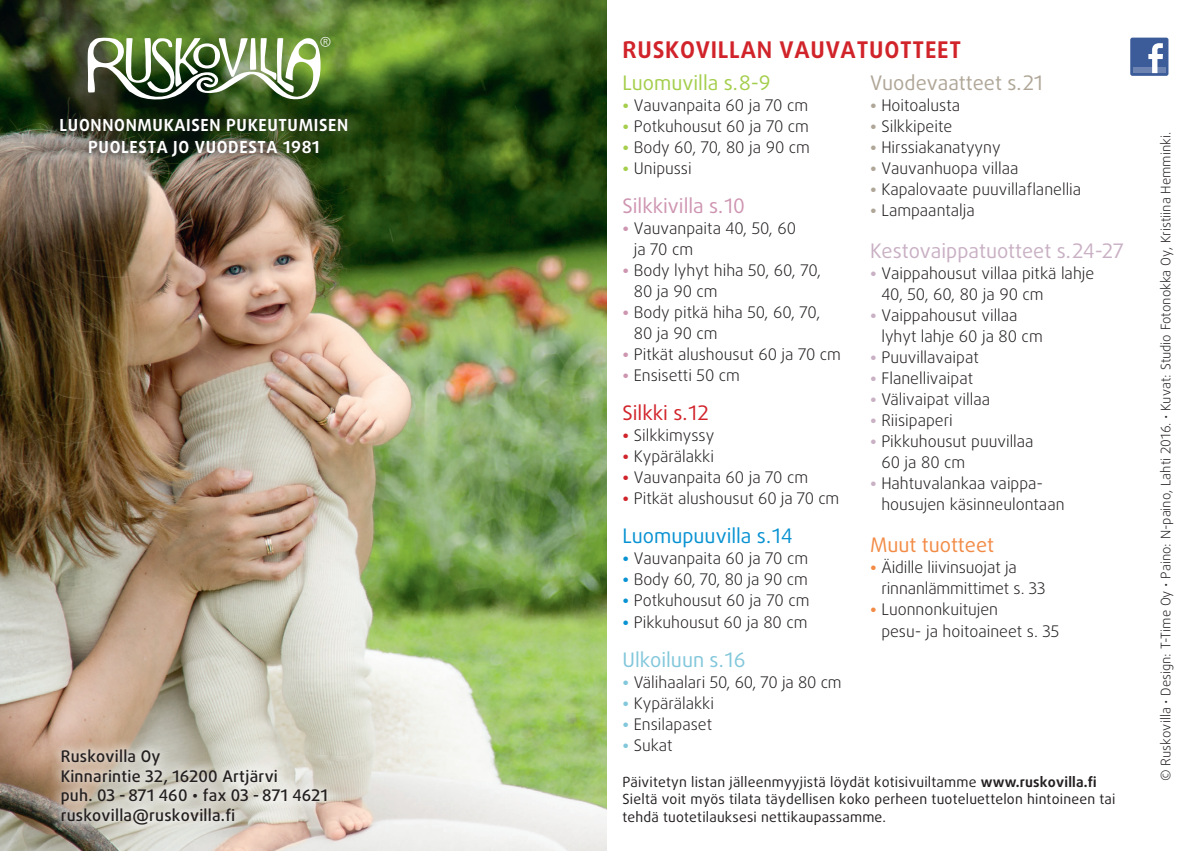
<style>
.page{position:relative;width:1191px;height:851px;background:#fff}
.page>*{position:absolute;margin:0;border:0;box-sizing:border-box;transform-origin:0 0}
.t1{font:700 23px "Daxline LF";letter-spacing:.035em;color:#d1232a}
.t2{font:20px "Daxline LF";color:#c9b0c4}
.t3{font:20px "Daxline LF";color:#0892d2}
.t4{font:20px "Daxline LF";color:#afa697}
.t5{font:20px "Daxline LF";color:#a4ce4c}
.t6{font:20px "Daxline LF";color:#ce95b1}
.t7{font:20px "Daxline LF";color:#82c7db}
.t8{font:20px "Daxline LF";color:#f28b46}
.t9{font:20px "Daxline LF";color:#d1232a}
.t10{font:300 17.8px "Daxline LF";color:#fff}
.t11{font:700 16.6px "Daxline LF";letter-spacing:.04em;color:#fff}
.t12{font:300 16px "Daxline LF";color:#231f20}
.t13{font:500 16px "Daxline LF";letter-spacing:.015em;color:#231f20}
.t14{font:14px "Daxline LF";letter-spacing:.015em;color:#231f20}
.t15{font:300 13.2px "Daxline LF";color:#231f20}
.s1{font-weight:700;color:#a4ce4c}
.s2{font-weight:700;color:#ce95b1}
.s3{font-weight:700;color:#d1232a}
.s4{font-weight:700;color:#0892d2}
.s5{font-weight:700;color:#82c7db}
.s6{font-weight:700;color:#afa697}
.s7{font-weight:700;color:#c9b0c4}
.s8{font-weight:700;color:#f28b46}
.s9{font-weight:700}
</style>
<div class="page">
<img style="left:0;top:0;width:607px;height:850px">
<svg style="left:50px;top:737px;width:289px;height:98px;background:#d1cabe"></svg>
<svg style="left:51px;top:109px;width:306px;height:56px;background:#3d482e"></svg>
<div style="left:1130px;top:38px;width:38px;height:38px;background:#3b5b99;border-radius:2px"></div>
<div style="left:1133px;top:68px;width:32px;height:5px;background:#6d84b3"></div>
<svg style="left:1148px;top:43px;width:15px;height:30px"></svg>
<img style="left:87px;top:36px;width:234px;height:64px">
<p class="t10" style="left:319px;top:33px;width:14px">®</p>
<p class="t11" style="left:60px;top:114px;width:290px">LUONNONMUKAISEN PUKEUTUMISEN</p>
<p class="t11" style="left:88px;top:136px;width:233px">PUOLESTA JO VUODESTA 1981</p>
<p class="t13" style="left:61px;top:746px;width:101px">Ruskovilla Oy</p>
<p class="t13" style="left:61px;top:765px;width:219px">Kinnarintie 32, 16200 Artjärvi</p>
<p class="t13" style="left:61px;top:785px;width:269px">puh. 03 - 871 460 • fax 03 - 871 4621</p>
<p class="t13" style="left:61px;top:805px;width:176px">ruskovilla@ruskovilla.fi</p>
<p class="t1" style="left:622px;top:35px;width:340px">RUSKOVILLAN VAUVATUOTTEET</p>
<p class="t5" style="left:622px;top:71px;width:150px">Luomuvilla s.8-9</p>
<p class="t12" style="left:622px;top:95px;width:187px"><span class="s1">•</span> Vauvanpaita 60 ja 70 cm</p>
<p class="t12" style="left:622px;top:116px;width:188px"><span class="s1">•</span> Potkuhousut 60 ja 70 cm</p>
<p class="t12" style="left:622px;top:137px;width:189px"><span class="s1">•</span> Body 60, 70, 80 ja 90 cm</p>
<p class="t12" style="left:622px;top:158px;width:71px"><span class="s1">•</span> Unipussi</p>
<p class="t6" style="left:622px;top:194px;width:124px">Silkkivilla s.10</p>
<p class="t12" style="left:622px;top:218px;width:175px"><span class="s2">•</span> Vauvanpaita 40, 50, 60</p>
<p class="t12" style="left:634px;top:239px;width:61px">ja 70 cm</p>
<p class="t12" style="left:622px;top:260px;width:200px"><span class="s2">•</span> Body lyhyt hiha 50, 60, 70,</p>
<p class="t12" style="left:634px;top:281px;width:85px">80 ja 90 cm</p>
<p class="t12" style="left:622px;top:302px;width:199px"><span class="s2">•</span> Body pitkä hiha 50, 60, 70,</p>
<p class="t12" style="left:634px;top:323px;width:85px">80 ja 90 cm</p>
<p class="t12" style="left:622px;top:344px;width:220px"><span class="s2">•</span> Pitkät alushousut 60 ja 70 cm</p>
<p class="t12" style="left:622px;top:365px;width:119px"><span class="s2">•</span> Ensisetti 50 cm</p>
<p class="t9" style="left:622px;top:401px;width:88px">Silkki s.12</p>
<p class="t12" style="left:622px;top:425px;width:93px"><span class="s3">•</span> Silkkimyssy</p>
<p class="t12" style="left:622px;top:446px;width:93px"><span class="s3">•</span> Kypärälakki</p>
<p class="t12" style="left:622px;top:467px;width:187px"><span class="s3">•</span> Vauvanpaita 60 ja 70 cm</p>
<p class="t12" style="left:622px;top:488px;width:218px"><span class="s3">•</span> Pitkät alushousut 60 ja 70 cm</p>
<p class="t3" style="left:622px;top:524px;width:171px">Luomupuuvilla s.14</p>
<p class="t12" style="left:622px;top:548px;width:187px"><span class="s4">•</span> Vauvanpaita 60 ja 70 cm</p>
<p class="t12" style="left:622px;top:569px;width:187px"><span class="s4">•</span> Body 60, 70, 80 ja 90 cm</p>
<p class="t12" style="left:622px;top:590px;width:189px"><span class="s4">•</span> Potkuhousut 60 ja 70 cm</p>
<p class="t12" style="left:622px;top:611px;width:187px"><span class="s4">•</span> Pikkuhousut 60 ja 80 cm</p>
<p class="t7" style="left:622px;top:647px;width:124px">Ulkoiluun s.16</p>
<p class="t12" style="left:622px;top:671px;width:221px"><span class="s5">•</span> Välihaalari 50, 60, 70 ja 80 cm</p>
<p class="t12" style="left:622px;top:692px;width:93px"><span class="s5">•</span> Kypärälakki</p>
<p class="t12" style="left:622px;top:713px;width:91px"><span class="s5">•</span> Ensilapaset</p>
<p class="t12" style="left:622px;top:734px;width:52px"><span class="s5">•</span> Sukat</p>
<p class="t4" style="left:870px;top:71px;width:174px">Vuodevaatteet s.21</p>
<p class="t12" style="left:870px;top:95px;width:92px"><span class="s6">•</span> Hoitoalusta</p>
<p class="t12" style="left:870px;top:116px;width:84px"><span class="s6">•</span> Silkkipeite</p>
<p class="t12" style="left:870px;top:137px;width:132px"><span class="s6">•</span> Hirssiakanatyyny</p>
<p class="t12" style="left:870px;top:158px;width:150px"><span class="s6">•</span> Vauvanhuopa villaa</p>
<p class="t12" style="left:870px;top:179px;width:213px"><span class="s6">•</span> Kapalovaate puuvillaflanellia</p>
<p class="t12" style="left:870px;top:200px;width:106px"><span class="s6">•</span> Lampaantalja</p>
<p class="t2" style="left:870px;top:239px;width:255px">Kestovaippatuotteet s.24-27</p>
<p class="t12" style="left:870px;top:263px;width:226px"><span class="s7">•</span> Vaippahousut villaa pitkä lahje</p>
<p class="t12" style="left:881px;top:284px;width:164px">40, 50, 60, 80 ja 90 cm</p>
<p class="t12" style="left:870px;top:305px;width:149px"><span class="s7">•</span> Vaippahousut villaa</p>
<p class="t12" style="left:881px;top:326px;width:163px">lyhyt lahje 60 ja 80 cm</p>
<p class="t12" style="left:870px;top:347px;width:110px"><span class="s7">•</span> Puuvillavaipat</p>
<p class="t12" style="left:870px;top:368px;width:105px"><span class="s7">•</span> Flanellivaipat</p>
<p class="t12" style="left:870px;top:389px;width:122px"><span class="s7">•</span> Välivaipat villaa</p>
<p class="t12" style="left:870px;top:410px;width:84px"><span class="s7">•</span> Riisipaperi</p>
<p class="t12" style="left:870px;top:431px;width:165px"><span class="s7">•</span> Pikkuhousut puuvillaa</p>
<p class="t12" style="left:881px;top:452px;width:85px">60 ja 80 cm</p>
<p class="t12" style="left:870px;top:473px;width:175px"><span class="s7">•</span> Hahtuvalankaa vaippa-</p>
<p class="t12" style="left:881px;top:494px;width:185px">housujen käsinneulontaan</p>
<p class="t8" style="left:870px;top:533px;width:126px">Muut tuotteet</p>
<p class="t12" style="left:870px;top:557px;width:148px"><span class="s8">•</span> Äidille liivinsuojat ja</p>
<p class="t12" style="left:881px;top:578px;width:166px">rinnanlämmittimet s. 33</p>
<p class="t12" style="left:870px;top:599px;width:130px"><span class="s8">•</span> Luonnonkuitujen</p>
<p class="t12" style="left:881px;top:620px;width:179px">pesu- ja hoitoaineet s. 35</p>
<p class="t14" style="left:622px;top:772px;width:476px">Päivitetyn listan jälleenmyyjistä löydät kotisivuiltamme <span class="s9">www.ruskovilla.fi</span></p>
<p class="t14" style="left:622px;top:790px;width:494px">Sieltä voit myös tilata täydellisen koko perheen tuoteluettelon hintoineen tai</p>
<p class="t14" style="left:622px;top:808px;width:265px">tehdä tuotetilauksesi nettikaupassamme.</p>
<p class="t15" style="left:1157px;top:780px;width:650px;rotate:-90deg">© Ruskovilla • Design: T-Time Oy • Paino: N-paino, Lahti 2016. • Kuvat: Studio Fotonokka Oy, Kristiina Hemminki.</p>
</div>
